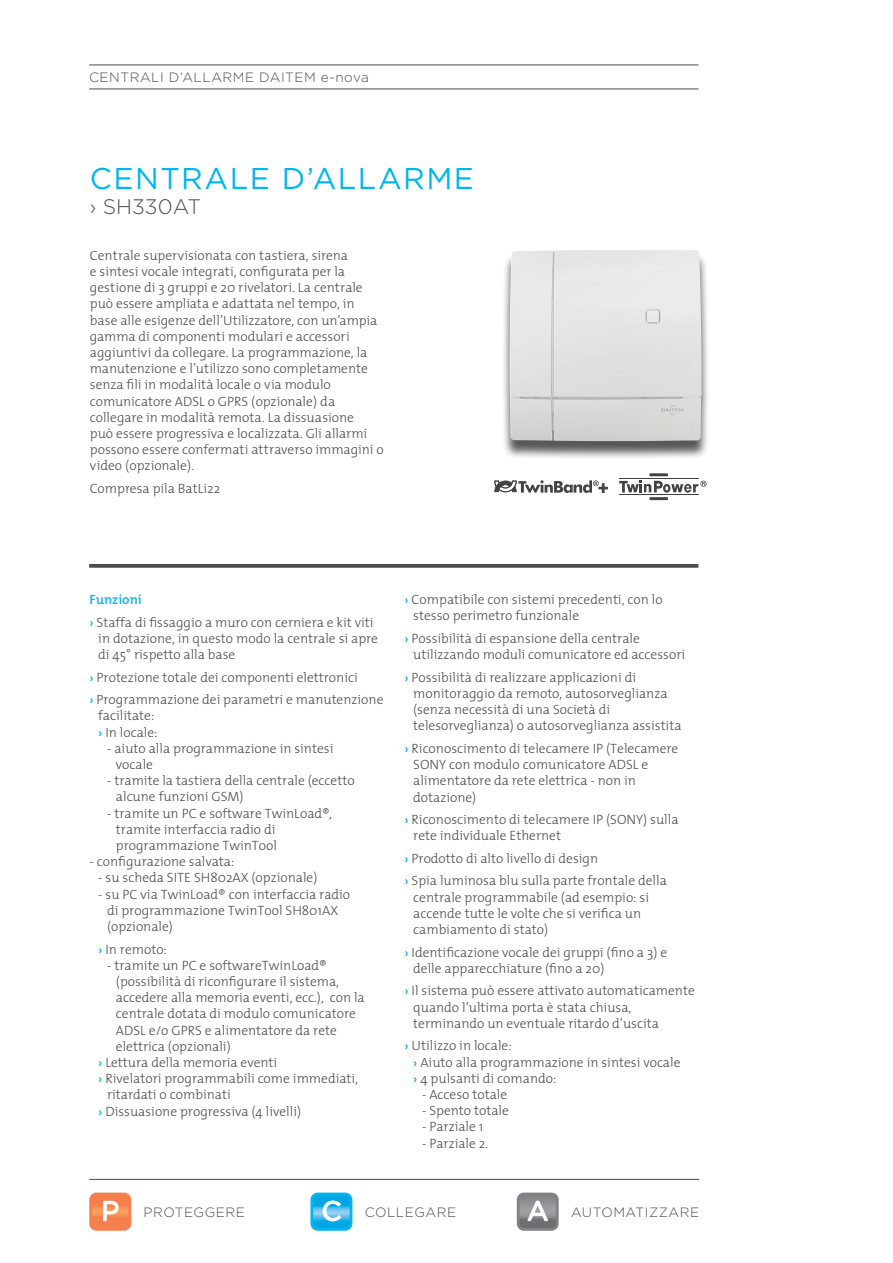
<style>
.page{position:relative;width:893px;height:1263px;background:#fff}
.page>*{position:absolute;margin:0;border:0;box-sizing:border-box;transform-origin:0 0}
.t1{font:30px "Gotham";letter-spacing:.05em;color:#00b6f0}
.t2{font:300 21px "Gotham";color:#4b4c4d}
.t3{font:300 13.5px/16.2px "The Mix";color:#4b4c4d}
.t4{font:300 13.5px "Gotham";letter-spacing:.04em;color:#4b4c4d}
.s1{font-weight:600;color:#00b6f0}
.s2{font-weight:400;font-size:26.85px;color:#fff}
</style>
<div class="page">
<hr style="left:89px;top:89px;width:609px;height:1px;background:#4b4c4d">
<hr style="left:89px;top:65px;width:609px;height:1px;background:#4b4c4d">
<hr style="left:649px;top:473px;width:19px;height:3px;background:#231f20">
<hr style="left:649px;top:497px;width:19px;height:3px;background:#231f20">
<hr style="left:619px;top:478px;width:79px;height:1px;background:#231f20">
<hr style="left:619px;top:494px;width:79px;height:1px;background:#231f20">
<svg style="left:619px;top:481px;width:87px;height:12px"></svg>
<svg style="left:494px;top:480px;width:114px;height:13px"></svg>
<hr style="left:89px;top:1179px;width:610px;height:1px;background:#4b4c4d">
<div style="left:89px;top:1192px;width:42px;height:39px;border:3px solid #f5804e;border-radius:6px"></div>
<svg style="left:91px;top:1194px;width:39px;height:35px"></svg>
<div style="left:517px;top:1192px;width:42px;height:39px;border:3px solid #808285;border-radius:6px"></div>
<svg style="left:518px;top:1194px;width:39px;height:35px"></svg>
<div style="left:501px;top:252px;width:209px;height:207px;background:#231f20;opacity:.75"></div>
<img style="left:510px;top:250px;width:191px;height:191px">
<svg style="left:89px;top:564px;width:609px;height:4px;background:#575859"></svg>
<div style="left:310px;top:1192px;width:42px;height:39px;border:3px solid #00b6f0;border-radius:6px"></div>
<svg style="left:312px;top:1194px;width:39px;height:35px"></svg>
<p class="t4" style="left:89px;top:69px;width:281px">CENTRALI D’ALLARME DAITEM e-nova</p>
<h1 class="t1" style="left:90px;top:159px;width:246px">CENTRALE D’ALLAR</h1>
<h1 class="t1" style="left:426px;top:159px;width:44px">ME</h1>
<h2 class="t2" style="left:90px;top:193px;width:113px">› SH330AT</h2>
<p class="t3" style="left:90px;top:247px;width:295px">Centrale supervisionata con tastiera, sirena<br>e sintesi vocale integrati, configurata per la gestione di 3 gruppi e 20 rivelatori. La centrale può essere ampliata e adattata nel tempo, in base alle esigenze dell’Utilizzatore, con un’ampia gamma di componenti modulari e accessori aggiuntivi da collegare. La programmazione, la manutenzione e l’utilizzo sono completamente senza fili in modalità locale o via modulo comunicatore ADSL o GPRS (opzionale) da collegare in modalità remota. La dissuasione<br>può essere progressiva e localizzata. Gli allarmi possono essere confermati attraverso immagini o video (opzionale).</p>
<p class="t3" style="left:90px;top:480px;width:132px">Compresa pila BatLi22</p>
<p class="t3" style="left:89px;top:588px;width:286px;line-height:22.5px"><span class="s1">Funzioni<br>›</span> Staffa di fissaggio a muro con cerniera e kit viti</p>
<p class="t3" style="left:98px;top:630px;width:281px">in dotazione, in questo modo la centrale si apre di 45° rispetto alla base</p>
<p class="t3" style="left:89px;top:665px;width:295px;line-height:22.5px"><span class="s1">›</span> Protezione totale dei componenti elettronici<br><span class="s1">›</span> Programmazione dei parametri e manutenzione</p>
<p class="t3" style="left:98px;top:707px;width:61px">facilitate: <span class="s1">›</span> In locale:</p>
<p class="t3" style="left:116px;top:740px;width:219px;text-indent:-9px">- aiuto alla programmazione in sintesi vocale</p>
<p class="t3" style="left:116px;top:772px;width:240px;text-indent:-9px">- tramite la tastiera della centrale (eccetto alcune funzioni GSM)</p>
<p class="t3" style="left:116px;top:804px;width:217px;text-indent:-9px">- tramite un PC e software TwinLoad®, tramite interfaccia radio di programmazione TwinTool</p>
<p class="t3" style="left:89px;top:853px;width:146px">- configurazione salvata:</p>
<p class="t3" style="left:98px;top:869px;width:221px">- su scheda SITE SH802AX (opzionale)</p>
<p class="t3" style="left:107px;top:885px;width:245px;text-indent:-9px">- su PC via TwinLoad® con interfaccia radio di programmazione TwinTool SH801AX (opzionale)</p>
<p class="t3" style="left:98px;top:940px;width:70px"><span class="s1">›</span> In remoto:</p>
<p class="t3" style="left:107px;top:957px;width:221px">- tramite un PC e softwareTwinLoad®</p>
<p class="t3" style="left:116px;top:973px;width:225px">(possibilità di riconfigurare il sistema,</p>
<p class="t3" style="left:116px;top:989px;width:250px">accedere alla memoria eventi, ecc.), con la</p>
<p class="t3" style="left:116px;top:1005px;width:242px">centrale dotata di modulo comunicatore</p>
<p class="t3" style="left:116px;top:1021px;width:222px">ADSL e/o GPRS e alimentatore da rete</p>
<p class="t3" style="left:116px;top:1038px;width:116px">elettrica (opzionali)</p>
<p class="t3" style="left:98px;top:1054px;width:181px"><span class="s1">›</span> Lettura della memoria eventi</p>
<p class="t3" style="left:98px;top:1070px;width:261px"><span class="s1">›</span> Rivelatori programmabili come immediati,</p>
<p class="t3" style="left:107px;top:1086px;width:125px">ritardati o combinati</p>
<p class="t3" style="left:98px;top:1102px;width:204px"><span class="s1">›</span> Dissuasione progressiva (4 livelli)</p>
<p class="t3" style="left:413px;top:591px;width:251px;text-indent:-9px"><span class="s1">›</span> Compatibile con sistemi precedenti, con lo stesso perimetro funzionale</p>
<p class="t3" style="left:413px;top:630px;width:273px;text-indent:-9px"><span class="s1">›</span> Possibilità di espansione della centrale utilizzando moduli comunicatore ed accessori</p>
<p class="t3" style="left:413px;top:669px;width:270px;text-indent:-9px"><span class="s1">›</span> Possibilità di realizzare applicazioni di monitoraggio da remoto, autosorveglianza (senza necessità di una Società di telesorveglianza) o autosorveglianza assistita</p>
<p class="t3" style="left:413px;top:740px;width:267px;text-indent:-9px"><span class="s1">›</span> Riconoscimento di telecamere IP (Telecamere SONY con modulo comunicatore ADSL e alimentatore da rete elettrica - non in dotazione)</p>
<p class="t3" style="left:413px;top:811px;width:267px;text-indent:-9px"><span class="s1">›</span> Riconoscimento di telecamere IP (SONY) sulla rete individuale Ethernet</p>
<p class="t3" style="left:404px;top:847px;width:264px;line-height:22.5px"><span class="s1">›</span> Prodotto di alto livello di design<br><span class="s1">›</span> Spia luminosa blu sulla parte frontale della</p>
<p class="t3" style="left:413px;top:888px;width:237px">centrale programmabile (ad esempio: si accende tutte le volte che si verifica un cambiamento di stato)</p>
<p class="t3" style="left:413px;top:943px;width:256px;text-indent:-9px"><span class="s1">›</span> Identificazione vocale dei gruppi (fino a 3) e delle apparecchiature (fino a 20)</p>
<p class="t3" style="left:413px;top:982px;width:283px;text-indent:-9px"><span class="s1">›</span> Il sistema può essere attivato automaticamente quando l’ultima porta è stata chiusa, terminando un eventuale ritardo d’uscita</p>
<p class="t3" style="left:413px;top:1037px;width:269px;text-indent:-9px"><span class="s1">›</span> Utilizzo in locale:<br><span class="s1">›</span> Aiuto alla programmazione in sintesi vocale <span class="s1">›</span> 4 pulsanti di comando:</p>
<p class="t3" style="left:422px;top:1086px;width:87px">- Acceso totale</p>
<p class="t3" style="left:422px;top:1102px;width:88px">- Spento totale</p>
<p class="t3" style="left:422px;top:1118px;width:63px">- Parziale 1</p>
<p class="t3" style="left:422px;top:1134px;width:68px">- Parziale 2.</p>
<p class="t4" style="left:322px;top:1203px;width:136px"><span class="s2">C</span> COLLEGARE</p>
<p class="t4" style="left:101px;top:1203px;width:145px"><span class="s2">P</span> PROTEGGERE</p>
<p class="t4" style="left:527px;top:1203px;width:174px"><span class="s2">A</span> AUTOMATIZZARE</p>
</div>
